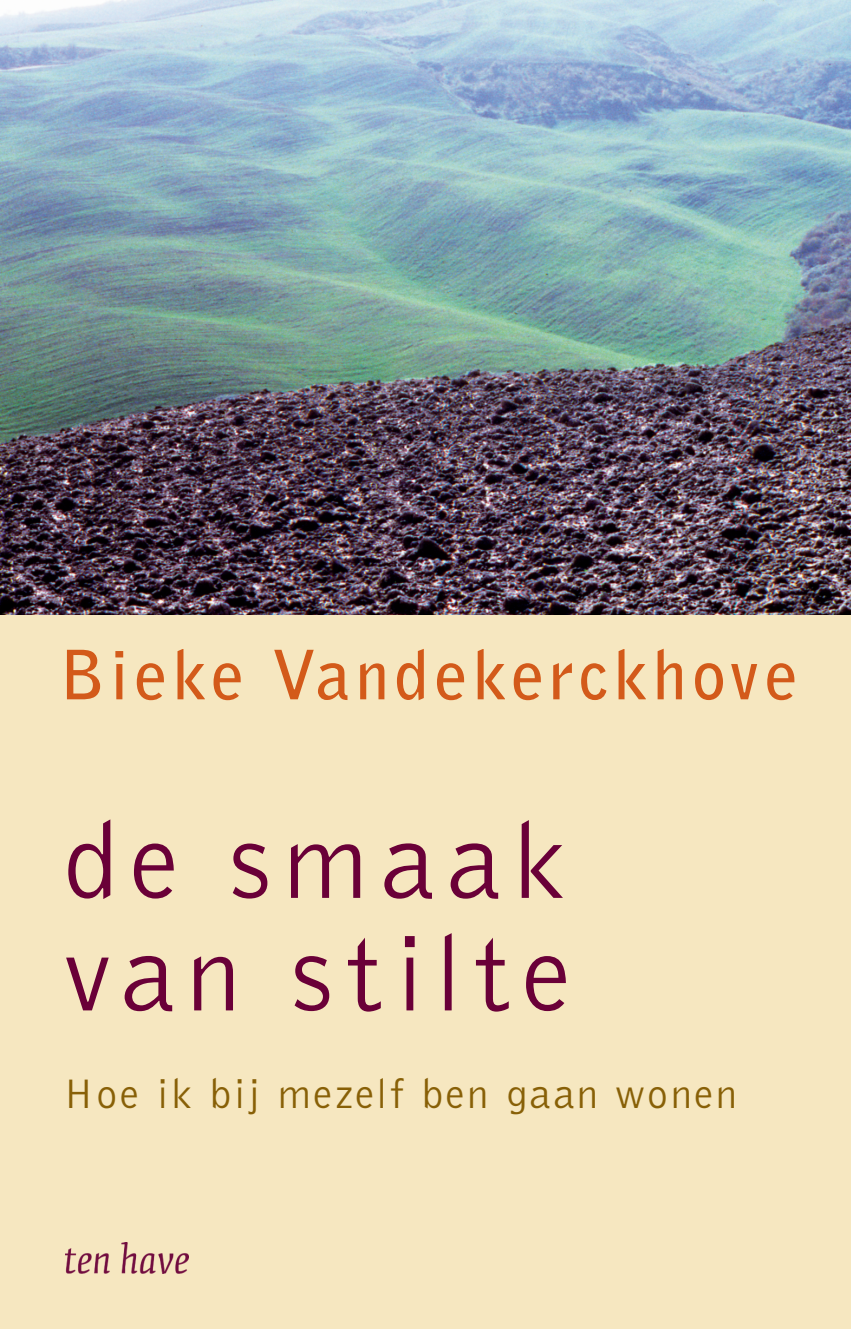
<style>
.page{position:relative;width:851px;height:1329px;background:#fff}
.page>*{position:absolute;margin:0;border:0;box-sizing:border-box;transform-origin:0 0}
.t1{font:300 110.25px/112.5px "Bell Gothic";letter-spacing:.1em;color:#6a0038}
.t2{font:700 67.5px "Bell Gothic";letter-spacing:.08em;color:#d35a1a}
.t3{font:300 42.75px "Bell Gothic";letter-spacing:.055em;color:#886007}
</style>
<div class="page">
<div style="left:0;top:0;width:850px;height:1329px;background:#f6e7c0"></div>
<img style="left:0;top:0;width:850px;height:615px">
<img style="left:66px;top:1242px;width:122px;height:31px">
<h2 class="t2" style="left:60px;top:650px;width:739px">Bieke Vandekerckhove</h2>
<h1 class="t1" style="left:63px;top:811px;width:509px">de smaak van stilte</h1>
<p class="t3" style="left:63px;top:1078px;width:675px">Hoe ik bij mezelf ben gaan wonen</p>
</div>
